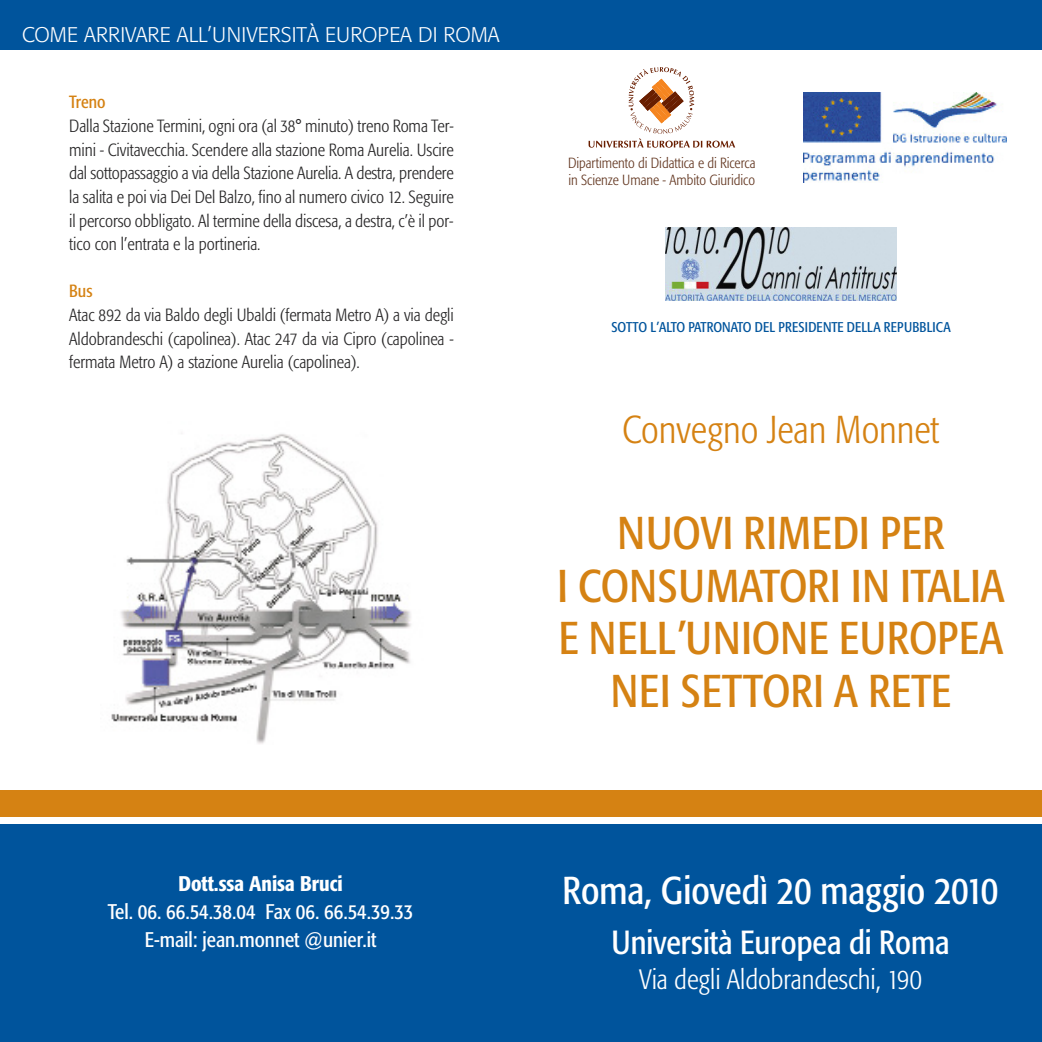
<style>
.page{position:relative;width:1042px;height:1042px;background:#fff}
.page>*{position:absolute;margin:0;border:0;box-sizing:border-box;transform-origin:0 0}
.t1{font:condensed 45.5px/52.5px "Formata";letter-spacing:.015em;color:#d58213;text-align:center}
.t2{font:condensed 38.5px "Formata";color:#fff}
.t3{font:300 condensed 38.5px "Formata";color:#d58213}
.t4{font:condensed 33.07px "Formata";color:#fff}
.t5{font:300 condensed 27.82px "Formata";color:#fff}
.t6{font:condensed 21px/28px "Formata";color:#fff;text-align:center}
.t7{font:300 21px "Formata";color:#fff}
.t8{font:500 condensed 21px "Formata";color:#fff}
.t9{font:300 condensed 17.5px/23.6px "Formata";color:#272627;text-align:justify}
.t10{font:condensed 17.5px "Formata";color:#d58213}
.t11{font:300 condensed 14.53px/17.5px "Formata";color:#633721}
.t12{font:condensed 14px "Formata";color:#00549c}
</style>
<div class="page">
<div style="left:0;top:0;width:1042px;height:50px;background:#00549c"></div>
<div style="left:0;top:824px;width:1042px;height:218px;background:#00549c"></div>
<svg style="left:588px;top:67px;width:147px;height:81px"></svg>
<img style="left:803px;top:93px;width:203px;height:89px">
<div style="left:0;top:790px;width:1042px;height:27px;background:#d58213"></div>
<img style="left:665px;top:228px;width:231px;height:72px">
<img style="left:111px;top:433px;width:300px;height:311px">
<p class="t7" style="left:22px;top:25px;width:479px">COME ARRIVARE ALL’UNIVERSITÀ EUROPEA DI ROMA</p>
<p class="t10" style="left:69px;top:95px;width:38px">Treno</p>
<p class="t9" style="left:69px;top:115px;width:386px">Dalla Stazione Termini, ogni ora (al 38° minuto) treno Roma Ter&shy;mini - Civitavecchia. Scendere alla stazione Roma Aurelia. Uscire dal sottopassaggio a via della Stazione Aurelia. A destra, prendere la salita e poi via Dei Del Balzo, fino al numero civico 12. Seguire il percorso obbligato. Al termine della discesa, a destra, c’è il por&shy;tico con l’entrata e la portineria.</p>
<p class="t10" style="left:69px;top:284px;width:25px">Bus</p>
<p class="t9" style="left:69px;top:304px;width:386px">Atac 892 da via Baldo degli Ubaldi (fermata Metro A) a via degli Aldobrandeschi (capolinea). Atac 247 da via Cipro (capolinea - fermata Metro A) a stazione Aurelia (capolinea).</p>
<p class="t11" style="left:568px;top:155px;width:189px">Dipartimento di Didattica e di Ricerca in Scienze Umane - Ambito Giuridico</p>
<p class="t12" style="left:611px;top:322px;width:341px">SOTTO L’ALTO PATRONATO DEL PRESIDENTE DELLA REPUBBLICA</p>
<h2 class="t3" style="left:622px;top:414px;width:319px">Convegno Jean Monnet</h2>
<h1 class="t1" style="left:557px;top:510px;width:449px">NUOVI RIMEDI PER<br>I CONSUMATORI IN ITALIA<br>E NELL’UNIONE EUROPEA<br>NEI SETTORI A RETE</h1>
<p class="t8" style="left:178px;top:875px;width:166px">Dott.ssa Anisa Bruci</p>
<p class="t6" style="left:108px;top:898px;width:307px">Tel. 06. 66.54.38.04 Fax 06. 66.54.39.33<br>E-mail: jean.monnet @unier.it</p>
<h2 class="t2" style="left:562px;top:874px;width:437px">Roma, Giovedì 20 maggio 2010</h2>
<h3 class="t4" style="left:611px;top:928px;width:340px">Università Europea di Roma</h3>
<h3 class="t5" style="left:639px;top:968px;width:284px">Via degli Aldobrandeschi, 190</h3>
</div>
